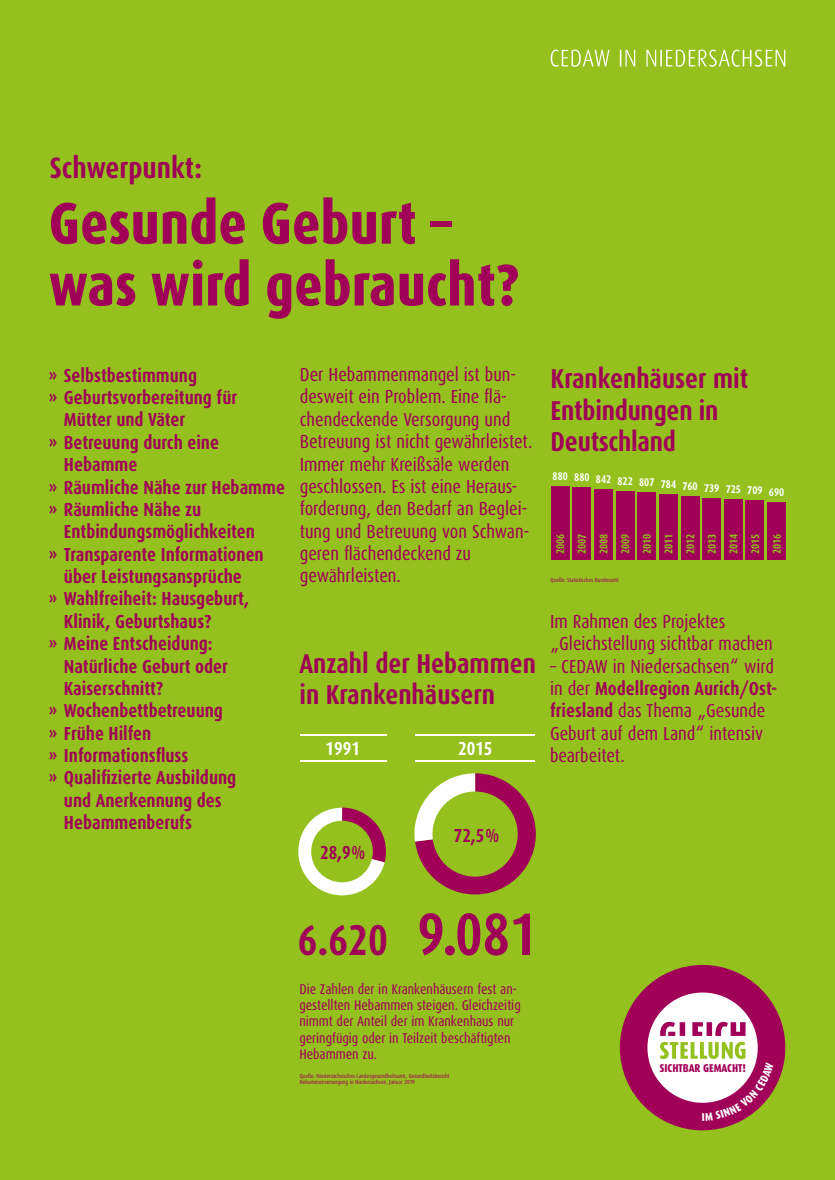
<style>
.page{position:relative;width:835px;height:1180px;background:#fff}
.page>*{position:absolute;margin:0;border:0;box-sizing:border-box;transform-origin:0 0}
.t1{font:169.85px "Chartwell Pies";color:#fff}
.t2{font:122.92px "Chartwell Pies";color:#fff}
.t3{font:800 58.87px/61.8px "Dax Condensed";color:#a00057}
.t4{font:700 43.22px "Dax Condensed";color:#a00057}
.t5{font:700 29.43px "Dax Condensed";color:#a00057}
.t6{font:700 27.3px/31.5px "Dax Condensed";color:#a00057}
.t7{font:18.83px/22.4px "Dax Condensed";color:#a00057}
.t8{font:700 18.83px "Dax Condensed";color:#a00057}
.t9{font:700 18.83px "Dax Condensed";color:#fff}
.t10{font:14.14px/16.2px "Dax Condensed";color:#a00057}
.t11{font:800 11.38px "Dax Condensed";color:#a00057}
.t12{font:700 11.2px/21.6px "Dax Condensed";color:#95c11f;text-align:justify}
.t13{font:700 11.2px "Dax Condensed";color:#fff}
.t14{font:5.88px/6.5px "Dax Condensed";color:#a00057}
.s1{color:#a00057}
.s2{font-size:59.92px}
.s3{font-weight:700}
</style>
<div class="page">
<div style="left:0;top:0;width:834px;height:1180px;background:#95c11f"></div>
<svg style="left:550px;top:50px;width:235px;height:17px"></svg>
<hr style="left:300px;top:760px;width:86px;height:2px;background:#fff">
<hr style="left:415px;top:760px;width:120px;height:2px;background:#fff">
<hr style="left:300px;top:734px;width:86px;height:1px;background:#fff">
<hr style="left:415px;top:734px;width:120px;height:1px;background:#fff">
<div style="left:551px;top:486px;width:18px;height:73px;background:#a00057"></div>
<div style="left:572px;top:487px;width:19px;height:72px;background:#a00057"></div>
<div style="left:594px;top:489px;width:18px;height:70px;background:#a00057"></div>
<div style="left:615px;top:491px;width:19px;height:68px;background:#a00057"></div>
<div style="left:637px;top:492px;width:19px;height:67px;background:#a00057"></div>
<div style="left:659px;top:494px;width:18px;height:65px;background:#a00057"></div>
<div style="left:680px;top:496px;width:19px;height:63px;background:#a00057"></div>
<div style="left:702px;top:498px;width:19px;height:61px;background:#a00057"></div>
<div style="left:724px;top:499px;width:18px;height:60px;background:#a00057"></div>
<div style="left:745px;top:500px;width:19px;height:59px;background:#a00057"></div>
<div style="left:767px;top:502px;width:18px;height:57px;background:#a00057"></div>
<svg style="left:619px;top:965px;width:166px;height:165px"></svg>
<h3 class="t5" style="left:50px;top:152px;width:153px">Schwerpunkt:</h3>
<h3 class="t3" style="left:49px;top:193px;width:472px">Gesunde Geburt – was wird gebraucht?</h3>
<p class="t8" style="left:49px;top:365px;width:150px">» Selbstbestimmung</p>
<p class="t8" style="left:49px;top:387px;width:190px">» Geburtsvorbereitung für</p>
<p class="t8" style="left:64px;top:409px;width:123px">Mütter und Väter</p>
<p class="t8" style="left:49px;top:432px;width:172px">» Betreuung durch eine</p>
<p class="t8" style="left:64px;top:454px;width:75px">Hebamme</p>
<p class="t8" style="left:49px;top:477px;width:238px">» Räumliche Nähe zur Hebamme</p>
<p class="t8" style="left:49px;top:499px;width:154px">» Räumliche Nähe zu</p>
<p class="t8" style="left:64px;top:521px;width:192px">Entbindungsmöglichkeiten</p>
<p class="t8" style="left:49px;top:544px;width:216px">» Transparente Informationen</p>
<p class="t8" style="left:64px;top:566px;width:179px">über Leistungsansprüche</p>
<p class="t8" style="left:49px;top:588px;width:202px">» Wahlfreiheit: Hausgeburt,</p>
<p class="t8" style="left:64px;top:611px;width:149px">Klinik, Geburtshaus?</p>
<p class="t8" style="left:49px;top:633px;width:166px">» Meine Entscheidung:</p>
<p class="t8" style="left:64px;top:655px;width:165px">Natürliche Geburt oder</p>
<p class="t8" style="left:64px;top:678px;width:101px">Kaiserschnitt?</p>
<p class="t8" style="left:49px;top:700px;width:176px">» Wochenbettbetreuung</p>
<p class="t8" style="left:49px;top:722px;width:104px">» Frühe Hilfen</p>
<p class="t8" style="left:49px;top:745px;width:141px">» Informationsfluss</p>
<p class="t8" style="left:49px;top:767px;width:189px">» Qualifizierte Ausbildung</p>
<p class="t8" style="left:64px;top:790px;width:159px">und Anerkennung des</p>
<p class="t8" style="left:64px;top:812px;width:129px">Hebammenberufs</p>
<p class="t7" style="left:300px;top:364px;width:234px">Der Hebammenmangel ist bun&shy;desweit ein Problem. Eine flä&shy;chendeckende Versorgung und<br>Betreuung ist nicht gewährleistet.<br>Immer mehr Kreißsäle werden geschlossen. Es ist eine Heraus&shy;forderung, den Bedarf an Beglei&shy;tung und Betreuung von Schwan&shy;geren flächendeckend zu gewährleisten.</p>
<h3 class="t6" style="left:299px;top:648px;width:238px">Anzahl der Hebammen in Krankenhäusern</h3>
<p class="t9" style="left:458px;top:737px;width:36px">2015</p>
<h1 class="t1" style="left:406px;top:729px;width:270px"><span class="s1">73</span>27A</h1>
<h3 class="t4" style="left:298px;top:916px;width:241px">6.620 <span class="s2">9.081</span></h3>
<p class="t9" style="left:325px;top:737px;width:36px">1991</p>
<h2 class="t2" style="left:292px;top:776px;width:195px"><span class="s1">29</span>71A</h2>
<p class="t8" style="left:454px;top:825px;width:47px">72,5%</p>
<p class="t8" style="left:320px;top:841px;width:47px">28,9%</p>
<p class="t10" style="left:299px;top:981px;width:223px">Die Zahlen der in Krankenhäusern fest an&shy;gestellten Hebammen steigen. Gleichzeitig nimmt der Anteil der im Krankenhaus nur geringfügig oder in Teilzeit beschäftigten Hebammen zu.</p>
<p class="t14" style="left:300px;top:1072px;width:151px">Quelle: Niedersächsisches Landesgesundheitsamt, Gesundheitsbericht<br>Hebammenversorgung in Niedersachsen, Januar 2019</p>
<h3 class="t6" style="left:550px;top:363px;width:199px">Krankenhäuser mit<br>Entbindungen in<br>Deutschland</h3>
<p class="t13" style="left:552px;top:478px;width:233px">880 880 842 822 807 784 760 739 725 709 690</p>
<p class="t12" style="left:549px;top:554px;width:22px;rotate:-90deg">2006<br>2007<br>2008<br>2009<br>2010<br>2011<br>2012<br>2013<br>2014<br>2015<br>2016</p>
<p class="t14" style="left:550px;top:577px;width:70px">Quelle: Statistisches Bundesamt</p>
<p class="t7" style="left:550px;top:610px;width:224px">Im Rahmen des Projektes „Gleichstellung sichtbar machen</p>
<p class="t7" style="left:550px;top:655px;width:229px">– CEDAW in Niedersachsen“ wird in der <span class="s3">Modellregion Aurich/Ost&shy;friesland</span> das Thema „Gesunde<br>Geburt auf dem Land“ intensiv bearbeitet.</p>
<p class="t11" style="left:659px;top:1061px;width:87px">SICHTBAR GEMACHT!</p>
</div>
